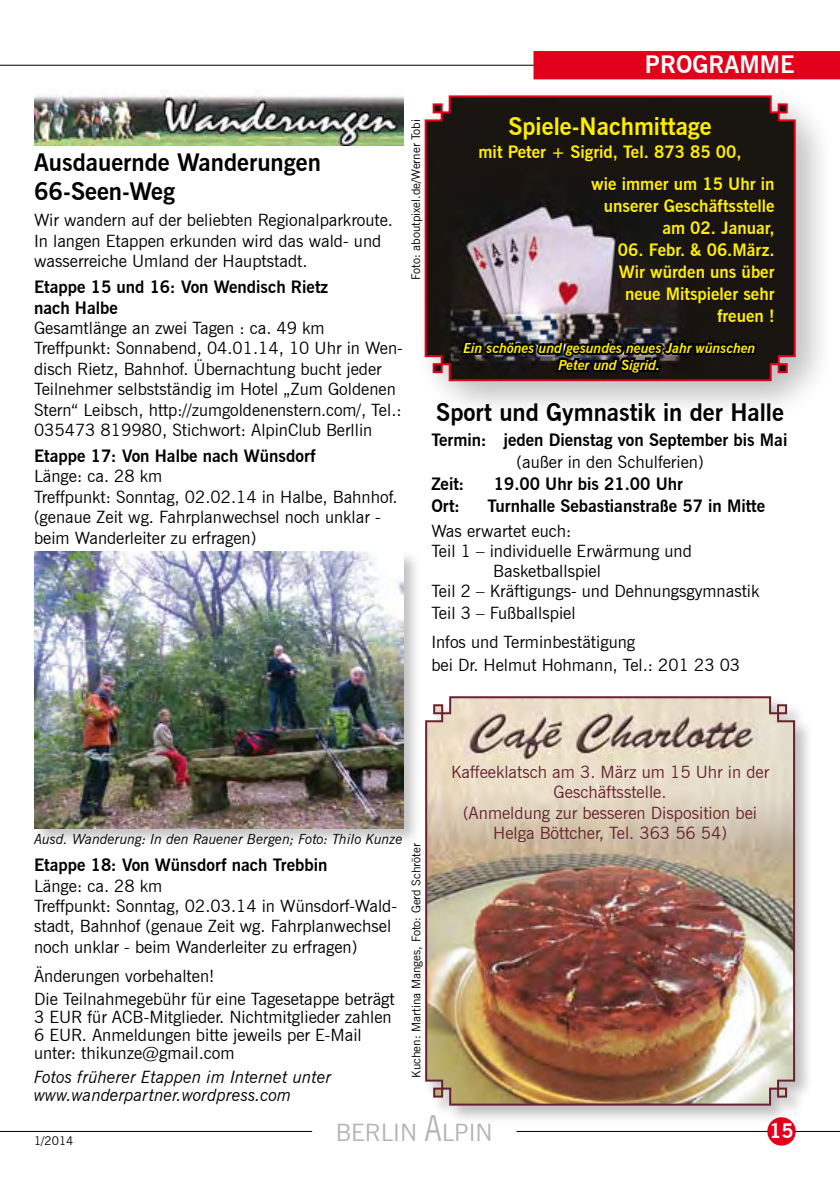
<style>
.page{position:relative;width:840px;height:1191px;background:#fff}
.page>*{position:absolute;margin:0;border:0;box-sizing:border-box;transform-origin:0 0}
.t1{font:700 24px/28.8px "News Gothic BT";color:#000}
.t2{font:700 24px "News Gothic BT";color:#ffed00}
.t3{font:24px "News Gothic BT";color:#b1b3b4}
.t4{font:700 24px "News Gothic BT";color:#fffffd}
.t5{font:700 20px "News Gothic BT";color:#fffffd}
.t6{font:17px/20.4px "News Gothic BT";color:#000}
.t7{font:700 17px/20.4px "News Gothic BT";color:#000}
.t8{font:700 17px/22px "News Gothic BT";color:#ffed00;text-align:right}
.t9{font:17px/20.4px "News Gothic BT";color:#672230;text-align:center}
.t10{font:italic 17px/18px "News Gothic BT";color:#000}
.t11{font:italic 700 14px/16.8px "News Gothic BT";color:#ffed00;text-align:center}
.t12{font:italic 14px "News Gothic BT";color:#000}
.t13{font:12px "News Gothic BT";color:#000}
.s1{font-size:36px}
</style>
<div class="page">
<hr style="left:0;top:65px;width:788px;height:1px;background:#000">
<div style="left:533px;top:51px;width:306px;height:28px;background:#e2001a"></div>
<hr style="left:516px;top:1131px;width:323px;height:1px;background:#000">
<div style="left:767px;top:1118px;width:27px;height:26px;background:#e2001a;border-radius:50%"></div>
<div style="left:766px;top:1117px;width:29px;height:28px;border:2px solid #e2001a;border-radius:50%"></div>
<hr style="left:0;top:1131px;width:312px;height:1px;background:#000">
<div style="left:422px;top:693px;width:400px;height:439px;background:#000;opacity:.25"></div>
<img style="left:424px;top:695px;width:371px;height:411px">
<img style="left:34px;top:94px;width:369px;height:51px">
<div style="left:412px;top:83px;width:427px;height:349px;background:#000;opacity:.25"></div>
<svg style="left:423px;top:94px;width:373px;height:288px"></svg>
<svg style="left:458px;top:311px;width:300px;height:95px"></svg>
<div style="left:31px;top:549px;width:399px;height:306px;background:#000;opacity:.25"></div>
<img style="left:34px;top:552px;width:369px;height:276px">
<h1 class="t4" style="left:644px;top:50px;width:151px">PROGRAMME</h1>
<h1 class="t1" style="left:34px;top:148px;width:288px">Ausdauernde Wanderungen<br>66-Seen-Weg</h1>
<p class="t6" style="left:34px;top:210px;width:360px">Wir wandern auf der beliebten Regionalparkroute.<br>In langen Etappen erkunden wird das wald- und wasserreiche Umland der Hauptstadt.</p>
<p class="t7" style="left:34px;top:277px;width:295px">Etappe 15 und 16: Von Wendisch Rietz nach Halbe</p>
<p class="t6" style="left:34px;top:317px;width:370px">Gesamtlänge an zwei Tagen : ca. 49 km Treffpunkt: Sonnabend, 04.01.14, 10 Uhr in Wen&shy;disch Rietz, Bahnhof. Übernachtung bucht jeder Teilnehmer selbstständig im Hotel „Zum Goldenen Stern“ Leibsch, http://zumgoldenenstern.com/, Tel.:<br>035473 819980, Stichwort: AlpinClub Berllin</p>
<p class="t7" style="left:34px;top:446px;width:283px">Etappe 17: Von Halbe nach Wünsdorf</p>
<p class="t6" style="left:34px;top:466px;width:365px">Länge: ca. 28 km<br>Treffpunkt: Sonntag, 02.02.14 in Halbe, Bahnhof. (genaue Zeit wg. Fahrplanwechsel noch unklar - beim Wanderleiter zu erfragen)</p>
<p class="t13" style="left:408px;top:280px;width:162px;rotate:-90deg">Foto: aboutpixel.de/Werner Tobi</p>
<h1 class="t2" style="left:508px;top:112px;width:205px">Spiele-Nachmittage</h1>
<p class="t8" style="left:591px;top:136px;width:185px;line-height:31.8px;text-align:left;text-indent:-113px">mit Peter + Sigrid, Tel. 873 85 00,<br>wie immer um 15 Uhr in</p>
<p class="t8" style="left:603px;top:195px;width:172px">unserer Geschäftsstelle am 02. Januar,</p>
<p class="t8" style="left:617px;top:239px;width:158px">06. Febr. &amp; 06.März.<br>Wir würden uns über neue Mitspieler sehr freuen !</p>
<p class="t11" style="left:463px;top:339px;width:293px">Ein schönes und gesundes neues Jahr wünschen<br>Peter und Sigrid.</p>
<h1 class="t1" style="left:436px;top:398px;width:349px">Sport und Gymnastik in der Halle</h1>
<p class="t7" style="left:431px;top:429px;width:357px">Termin: jeden Dienstag von September bis Mai</p>
<p class="t6" style="left:516px;top:451px;width:188px">(außer in den Schulferien)</p>
<p class="t7" style="left:431px;top:473px;width:35px">Zeit:</p>
<p class="t7" style="left:493px;top:473px;width:191px">19.00 Uhr bis 21.00 Uhr</p>
<p class="t7" style="left:431px;top:495px;width:30px">Ort:</p>
<p class="t7" style="left:487px;top:495px;width:279px">Turnhalle Sebastianstraße 57 in Mitte</p>
<p class="t6" style="left:431px;top:521px;width:142px">Was erwartet euch:</p>
<p class="t6" style="left:431px;top:541px;width:262px">Teil 1 – individuelle Erwärmung und</p>
<p class="t6" style="left:493px;top:561px;width:109px">Basketballspiel</p>
<p class="t6" style="left:431px;top:581px;width:329px">Teil 2 – Kräftigungs- und Dehnungsgymnastik</p>
<p class="t6" style="left:431px;top:599px;width:205px;line-height:28.6px">Teil 3 – Fußballspiel<br>Infos und Terminbestätigung</p>
<p class="t6" style="left:431px;top:655px;width:310px">bei Dr. Helmut Hohmann, Tel.: 201 23 03</p>
<p class="t12" style="left:34px;top:831px;width:370px">Ausd. Wanderung: In den Rauener Bergen; Foto: Thilo Kunze</p>
<p class="t7" style="left:34px;top:854px;width:295px">Etappe 18: Von Wünsdorf nach Trebbin</p>
<p class="t6" style="left:34px;top:875px;width:364px">Länge: ca. 28 km<br>Treffpunkt: Sonntag, 02.03.14 in Wünsdorf-Wald&shy;stadt, Bahnhof (genaue Zeit wg. Fahrplanwechsel noch unklar - beim Wanderleiter zu erfragen)</p>
<p class="t6" style="left:34px;top:963px;width:362px;line-height:23.6px">Änderungen vorbehalten!<br>Die Teilnahmegebühr für eine Tagesetappe beträgt</p>
<p class="t6" style="left:34px;top:1008px;width:359px;line-height:18px">3 EUR für ACB-Mitglieder. Nichtmitglieder zahlen<br>6 EUR. Anmeldungen bitte jeweils per E-Mail unter: thikunze@gmail.com</p>
<p class="t10" style="left:34px;top:1067px;width:298px">Fotos früherer Etappen im Internet unter www.wanderpartner.wordpress.com</p>
<p class="t13" style="left:408px;top:1077px;width:235px;rotate:-90deg">Kuchen: Martina Manges, Foto: Gerd Schröter</p>
<p class="t9" style="left:451px;top:761px;width:319px">Kaffeeklatsch am 3. März um 15 Uhr in der<br>Geschäftsstelle.<br>(Anmeldung zur besseren Disposition bei<br>Helga Böttcher, Tel. 363 56 54)</p>
<p class="t13" style="left:34px;top:1133px;width:41px">1/2014</p>
<h1 class="t3" style="left:335px;top:1118px;width:158px">BERLIN <span class="s1">A</span>LPIN</h1>
<p class="t5" style="left:769px;top:1118px;width:26px">15</p>
</div>
